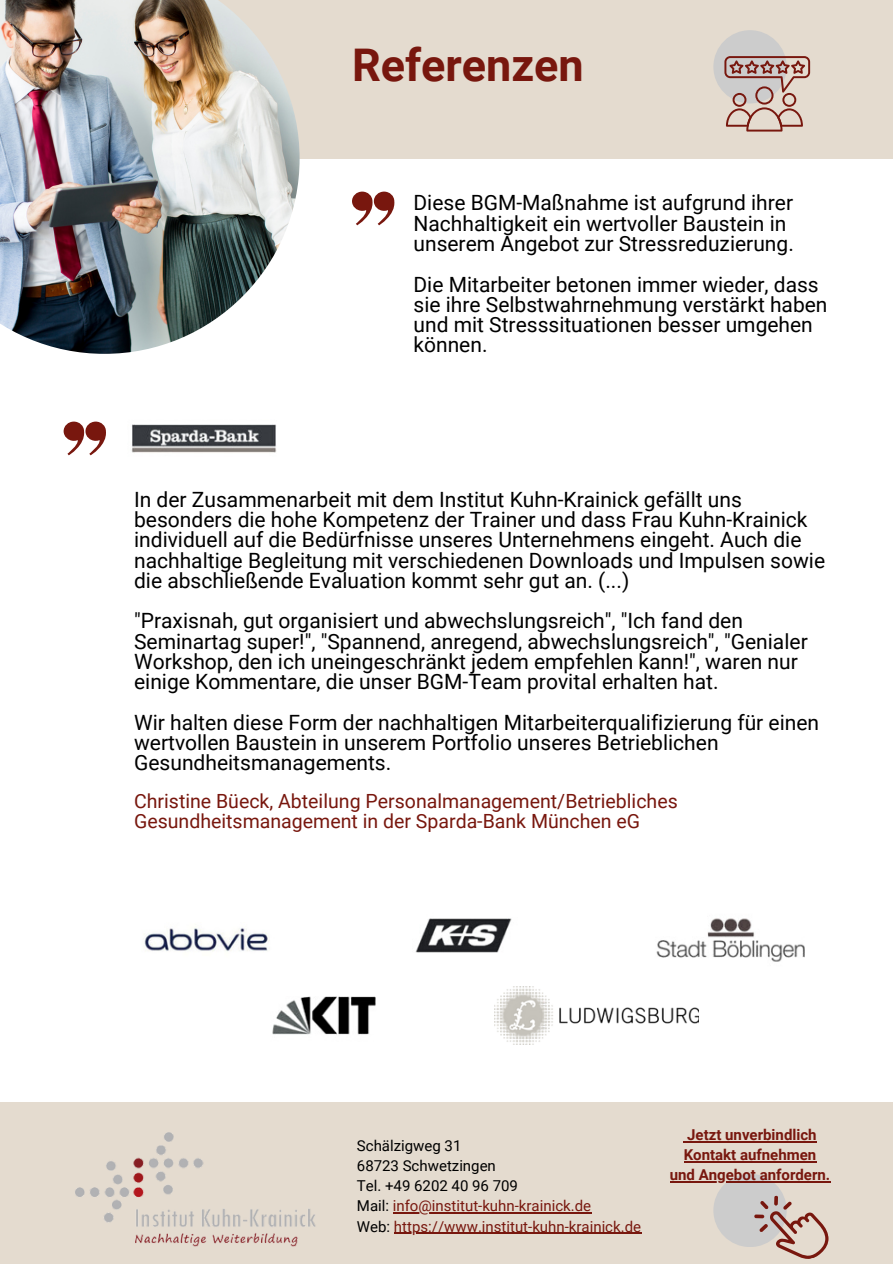
<style>
.page{position:relative;width:893px;height:1264px;background:#fff}
.page>*{position:absolute;margin:0;border:0;box-sizing:border-box;transform-origin:0 0}
.t1{font:700 45px "Roboto";color:#78170e}
.t2{font:21px/20.2px "Roboto";color:#000}
.t3{font:19.5px/19.2px "Roboto";color:#78170e}
.t4{font:15px "Roboto";color:#78170e}
.t5{font:700 15px "Roboto";color:#78170e}
.t6{font:15px "Roboto";color:#000}
.s1{color:#000}
</style>
<div class="page">
<div style="left:0;top:0;width:892px;height:159px;background:#e4dbcf"></div>
<img style="left:0;top:0;width:299px;height:354px">
<div style="left:713px;top:30px;width:73px;height:73px;background:#ccc;border-radius:50%"></div>
<svg style="left:724px;top:56px;width:86px;height:75px"></svg>
<svg style="left:352px;top:192px;width:43px;height:33px"></svg>
<svg style="left:64px;top:421px;width:42px;height:34px"></svg>
<img style="left:131px;top:424px;width:146px;height:29px">
<img style="left:144px;top:928px;width:126px;height:23px">
<img style="left:415px;top:918px;width:97px;height:35px">
<img style="left:656px;top:918px;width:149px;height:44px">
<img style="left:272px;top:996px;width:104px;height:39px">
<img style="left:494px;top:986px;width:204px;height:58px">
<div style="left:0;top:1102px;width:892px;height:161px;background:#e4dbcf"></div>
<div style="left:713px;top:1173px;width:73px;height:73px;background:#ccc;border-radius:50%"></div>
<svg style="left:774px;top:1195px;width:4px;height:10px"></svg>
<svg style="left:753px;top:1199px;width:76px;height:60px"></svg>
<img style="left:75px;top:1132px;width:241px;height:115px">
<hr style="left:393px;top:1212px;width:198px;height:1px;background:#78170e">
<hr style="left:394px;top:1232px;width:247px;height:1px;background:#78170e">
<hr style="left:687px;top:1140px;width:129px;height:2px;background:#78170e">
<hr style="left:683px;top:1161px;width:133px;height:1px;background:#78170e">
<hr style="left:669px;top:1181px;width:161px;height:1px;background:#78170e">
<p class="t1" style="left:352px;top:40px;width:233px">Referenzen</p>
<p class="t2" style="left:413px;top:193px;width:382px">Diese BGM-Maßnahme ist aufgrund ihrer<br>Nachhaltigkeit ein wertvoller Baustein in unserem Angebot zur Stressreduzierung.</p>
<p class="t2" style="left:413px;top:274px;width:415px">Die Mitarbeiter betonen immer wieder, dass sie ihre Selbstwahrnehmung verstärkt haben und mit Stresssituationen besser umgehen können.</p>
<p class="t2" style="left:134px;top:489px;width:692px">In der Zusammenarbeit mit dem Institut Kuhn-Krainick gefällt uns besonders die hohe Kompetenz der Trainer und dass Frau Kuhn-Krainick individuell auf die Bedürfnisse unseres Unternehmens eingeht. Auch die nachhaltige Begleitung mit verschiedenen Downloads und Impulsen sowie die abschließende Evaluation kommt sehr gut an. (...)</p>
<p class="t2" style="left:134px;top:611px;width:675px">"Praxisnah, gut organisiert und abwechslungsreich", "Ich fand den Seminartag super!", "Spannend, anregend, abwechslungsreich", "Genialer Workshop, den ich uneingeschränkt jedem empfehlen kann!", waren nur einige Kommentare, die unser BGM-Team provital erhalten hat.</p>
<p class="t2" style="left:134px;top:712px;width:686px">Wir halten diese Form der nachhaltigen Mitarbeiterqualifizierung für einen wertvollen Baustein in unserem Portfolio unseres Betrieblichen<br>Gesundheitsmanagements.</p>
<p class="t3" style="left:134px;top:792px;width:545px">Christine Büeck, Abteilung Personalmanagement/Betriebliches<br>Gesundheitsmanagement in der Sparda-Bank München eG</p>
<p class="t6" style="left:357px;top:1136px;width:106px">Schälzigweg 31</p>
<p class="t6" style="left:357px;top:1156px;width:140px">68723 Schwetzingen</p>
<p class="t6" style="left:357px;top:1177px;width:162px">Tel. +49 6202 40 96 709</p>
<p class="t4" style="left:357px;top:1197px;width:236px"><span class="s1">Mail:</span> info@institut-kuhn-krainick.de</p>
<p class="t4" style="left:357px;top:1217px;width:286px"><span class="s1">Web:</span> https://www.institut-kuhn-krainick.de</p>
<p class="t5" style="left:687px;top:1125px;width:131px">Jetzt unverbindlich</p>
<p class="t5" style="left:683px;top:1146px;width:134px">Kontakt aufnehmen</p>
<p class="t5" style="left:669px;top:1166px;width:162px">und Angebot anfordern.</p>
</div>
